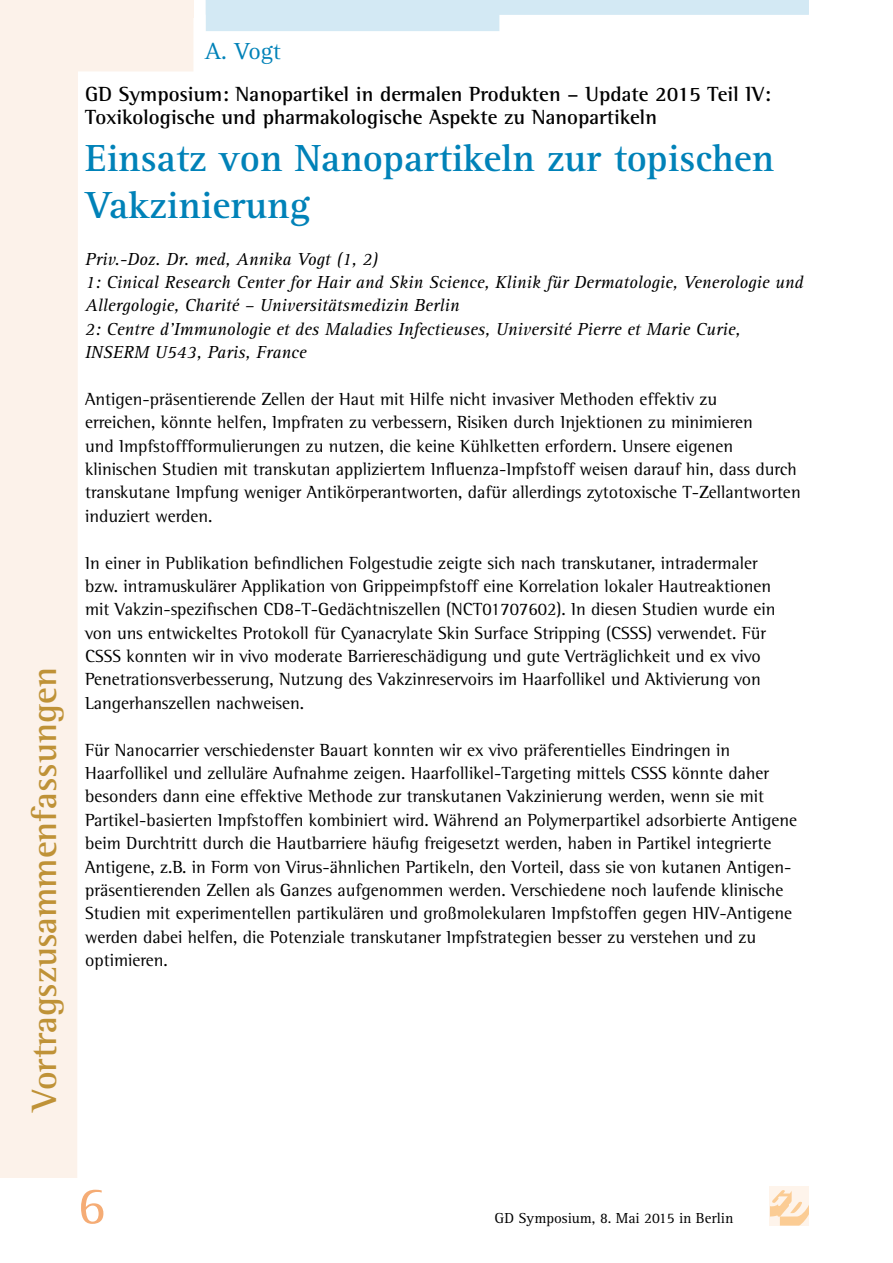
<style>
.page{position:relative;width:893px;height:1263px;background:#fff}
.page>*{position:absolute;margin:0;border:0;box-sizing:border-box;transform-origin:0 0}
.t1{font:54px "Agfa Rotis Serif";color:#f5ac75}
.t2{font:700 39px/46.8px "Agfa Rotis Serif";color:#0082b8}
.t3{font:700 36px "Agfa Rotis Semi Serif";color:#bf9237}
.t4{font:24px "Agfa Rotis Serif";color:#0082b8}
.t5{font:700 21px/23.4px "Agfa Rotis Semi Serif";color:#000}
.t6{font:18px/23.4px "Agfa Rotis Semi Serif";color:#000}
.t7{font:italic 18px/23.4px "Agfa Rotis Serif";color:#000}
.t8{font:15px "Agfa Rotis Serif";color:#000}
</style>
<div class="page">
<div style="left:770px;top:1186px;width:39px;height:39px;background:#fef4eb"></div>
<svg style="left:770px;top:1190px;width:39px;height:35px"></svg>
<svg style="left:0;top:0;width:194px;height:1178px"></svg>
<div style="left:0;top:0;width:193px;height:17px;background:#fcf2ea"></div>
<svg style="left:206px;top:0;width:603px;height:31px"></svg>
<h3 class="t3" style="left:23px;top:1111px;width:445px;rotate:-90deg">Vortragszusammenfassungen</h3>
<h3 class="t4" style="left:205px;top:37px;width:78px">A. Vogt</h3>
<p class="t5" style="left:85px;top:82px;width:688px">GD Symposium: Nanopartikel in dermalen Produkten – Update 2015 Teil IV:<br>Toxikologische und pharmakologische Aspekte zu Nanopartikeln</p>
<h2 class="t2" style="left:85px;top:135px;width:691px">Einsatz von Nanopartikeln zur topischen<br>Vakzinierung</h2>
<p class="t7" style="left:85px;top:247px;width:720px">Priv.-Doz. Dr. med, Annika Vogt (1, 2)<br>1: Cinical Research Center for Hair and Skin Science, Klinik für Dermatologie, Venerologie und Allergologie, Charité – Universitätsmedizin Berlin<br>2: Centre d’Immunologie et des Maladies Infectieuses, Université Pierre et Marie Curie, INSERM U543, Paris, France</p>
<p class="t6" style="left:85px;top:387px;width:717px">Antigen-präsentierende Zellen der Haut mit Hilfe nicht invasiver Methoden effektiv zu<br>erreichen, könnte helfen, Impfraten zu verbessern, Risiken durch Injektionen zu minimieren<br>und Impfstoffformulierungen zu nutzen, die keine Kühlketten erfordern. Unsere eigenen klinischen Studien mit transkutan appliziertem Influenza-Impfstoff weisen darauf hin, dass durch transkutane Impfung weniger Antikörperantworten, dafür allerdings zytotoxische T-Zellantworten induziert werden.</p>
<p class="t6" style="left:85px;top:551px;width:692px">In einer in Publikation befindlichen Folgestudie zeigte sich nach transkutaner, intradermaler bzw. intramuskulärer Applikation von Grippeimpfstoff eine Korrelation lokaler Hautreaktionen mit Vakzin-spezifischen CD8-T-Gedächtniszellen (NCT01707602). In diesen Studien wurde ein von uns entwickeltes Protokoll für Cyanacrylate Skin Surface Stripping (CSSS) verwendet. Für CSSS konnten wir in vivo moderate Barriereschädigung und gute Verträglichkeit und ex vivo Penetrationsverbesserung, Nutzung des Vakzinreservoirs im Haarfollikel und Aktivierung von Langerhanszellen nachweisen.</p>
<p class="t6" style="left:85px;top:738px;width:714px">Für Nanocarrier verschiedenster Bauart konnten wir ex vivo präferentielles Eindringen in Haarfollikel und zelluläre Aufnahme zeigen. Haarfollikel-Targeting mittels CSSS könnte daher besonders dann eine effektive Methode zur transkutanen Vakzinierung werden, wenn sie mit Partikel-basierten Impfstoffen kombiniert wird. Während an Polymerpartikel adsorbierte Antigene beim Durchtritt durch die Hautbarriere häufig freigesetzt werden, haben in Partikel integrierte Antigene, z.B. in Form von Virus-ähnlichen Partikeln, den Vorteil, dass sie von kutanen Antigen&shy;präsentierenden Zellen als Ganzes aufgenommen werden. Verschiedene noch laufende klinische Studien mit experimentellen partikulären und großmolekularen Impfstoffen gegen HIV-Antigene werden dabei helfen, die Potenziale transkutaner Impfstrategien besser zu verstehen und zu optimieren.</p>
<h1 class="t1" style="left:78px;top:1175px;width:30px">6</h1>
<p class="t8" style="left:494px;top:1209px;width:241px">GD Symposium, 8. Mai 2015 in Berlin</p>
</div>
